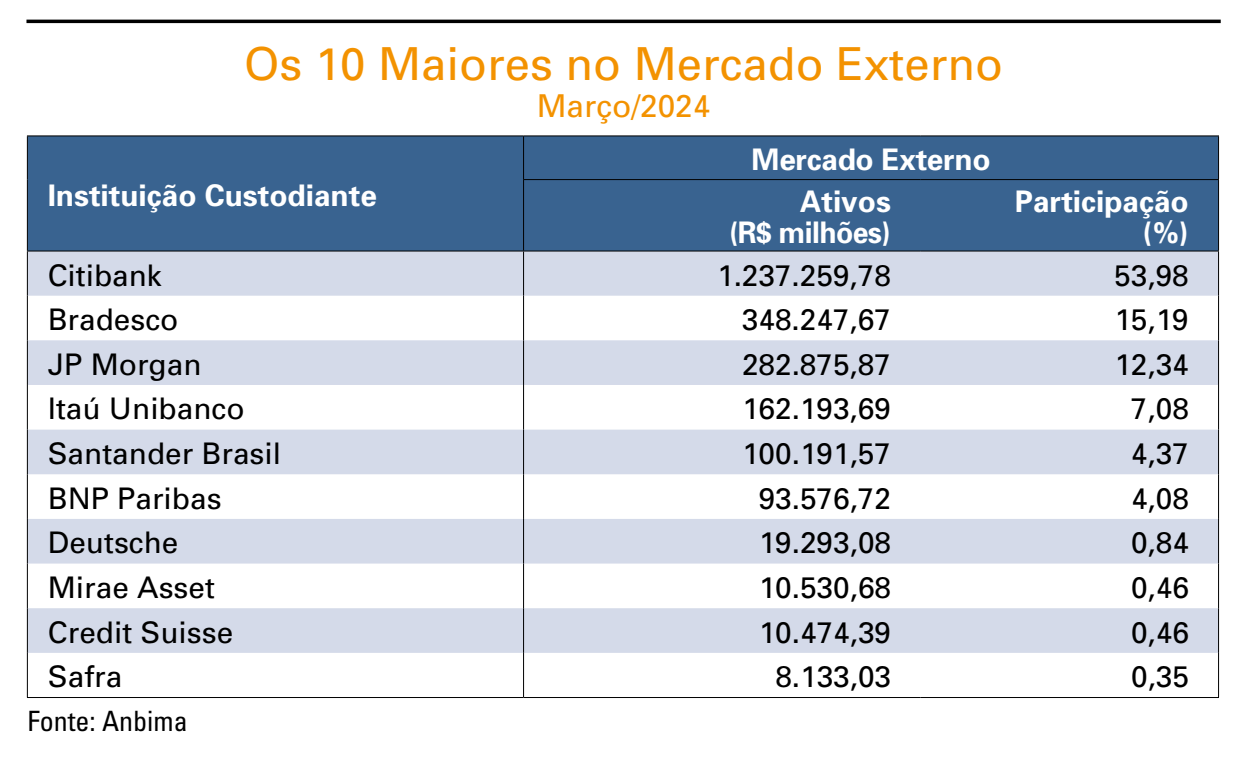
<style>
.page{position:relative;width:1251px;height:764px;background:#fff}
.page>*{position:absolute;margin:0;border:0;box-sizing:border-box;transform-origin:0 0}
.t1{font:45.5px "Univers";color:#f39200}
.t2{font:31.5px "Univers";color:#f39200}
.t3{font:29.75px "Univers";color:#000}
.t4{font:700 29.75px/41.6px "Univers";color:#fff}
.t5{font:700 29.75px "Univers";letter-spacing:-.02em;color:#fff;scale:.95 1}
.t6{font:condensed 28px "Univers";color:#000}
</style>
<div class="page">
<div style="left:28px;top:137px;width:1189px;height:113px;background:#396390"></div>
<svg style="left:28px;top:252px;width:1189px;height:401px;fill:#d4dae9"></svg>
<hr style="left:523px;top:135px;width:397px;height:2px;background:#000">
<hr style="left:920px;top:135px;width:298px;height:2px;background:#000">
<hr style="left:523px;top:251px;width:1px;height:45px;background:#000">
<hr style="left:523px;top:296px;width:1px;height:44px;background:#000">
<hr style="left:523px;top:340px;width:1px;height:45px;background:#000">
<hr style="left:523px;top:385px;width:1px;height:45px;background:#000">
<hr style="left:523px;top:430px;width:1px;height:44px;background:#000">
<hr style="left:523px;top:474px;width:1px;height:45px;background:#000">
<hr style="left:523px;top:519px;width:1px;height:45px;background:#000">
<hr style="left:523px;top:564px;width:1px;height:44px;background:#000">
<hr style="left:523px;top:608px;width:1px;height:45px;background:#000">
<hr style="left:523px;top:653px;width:1px;height:44px;background:#000">
<hr style="left:1217px;top:251px;width:1px;height:45px;background:#000">
<hr style="left:1217px;top:296px;width:1px;height:44px;background:#000">
<hr style="left:1217px;top:340px;width:1px;height:45px;background:#000">
<hr style="left:1217px;top:385px;width:1px;height:45px;background:#000">
<hr style="left:1217px;top:430px;width:1px;height:44px;background:#000">
<hr style="left:1217px;top:474px;width:1px;height:45px;background:#000">
<hr style="left:1217px;top:519px;width:1px;height:45px;background:#000">
<hr style="left:1217px;top:564px;width:1px;height:44px;background:#000">
<hr style="left:1217px;top:608px;width:1px;height:45px;background:#000">
<hr style="left:1217px;top:653px;width:1px;height:44px;background:#000">
<hr style="left:523px;top:180px;width:1px;height:71px;background:#000">
<hr style="left:1217px;top:180px;width:1px;height:71px;background:#000">
<hr style="left:523px;top:136px;width:1px;height:43px;background:#000">
<hr style="left:1217px;top:136px;width:1px;height:43px;background:#000">
<hr style="left:523px;top:179px;width:397px;height:1px;background:#000">
<hr style="left:920px;top:179px;width:298px;height:1px;background:#000">
<hr style="left:27px;top:251px;width:1px;height:45px;background:#000">
<hr style="left:27px;top:296px;width:1px;height:44px;background:#000">
<hr style="left:27px;top:340px;width:1px;height:45px;background:#000">
<hr style="left:27px;top:385px;width:1px;height:45px;background:#000">
<hr style="left:27px;top:430px;width:1px;height:44px;background:#000">
<hr style="left:27px;top:474px;width:1px;height:45px;background:#000">
<hr style="left:27px;top:519px;width:1px;height:45px;background:#000">
<hr style="left:27px;top:564px;width:1px;height:44px;background:#000">
<hr style="left:27px;top:608px;width:1px;height:45px;background:#000">
<hr style="left:27px;top:653px;width:1px;height:44px;background:#000">
<hr style="left:27px;top:697px;width:496px;height:1px;background:#000">
<hr style="left:523px;top:697px;width:397px;height:1px;background:#000">
<hr style="left:920px;top:697px;width:298px;height:1px;background:#000">
<hr style="left:523px;top:250px;width:397px;height:2px;background:#000">
<hr style="left:920px;top:250px;width:298px;height:2px;background:#000">
<hr style="left:27px;top:135px;width:496px;height:2px;background:#000">
<hr style="left:27px;top:136px;width:1px;height:44px;background:#000">
<hr style="left:27px;top:180px;width:1px;height:71px;background:#000">
<hr style="left:27px;top:250px;width:496px;height:2px;background:#000">
<hr style="left:26px;top:20px;width:1194px;height:3px;background:#000">
<h1 class="t1" style="left:244px;top:35px;width:760px">Os 10 Maiores no Mercado Externo</h1>
<p class="t2" style="left:536px;top:87px;width:175px">Março/2024</p>
<p class="t4" style="left:48px;top:173px;width:330px">Instituição Custodiante</p>
<p class="t4" style="left:799px;top:138px;width:192px;text-indent:-48px">Mercado Externo<br>Ativos</p>
<p class="t5" style="left:728px;top:214px;width:172px">(R$ milhões)</p>
<p class="t4" style="left:1014px;top:184px;width:175px;line-height:31.5px;text-align:right">Participação (%)</p>
<p class="t3" style="left:48px;top:257px;width:116px">Citibank</p>
<p class="t3" style="left:717px;top:257px;width:175px">1.237.259,78</p>
<p class="t3" style="left:1114px;top:257px;width:76px">53,98</p>
<p class="t3" style="left:48px;top:301px;width:132px">Bradesco</p>
<p class="t3" style="left:741px;top:301px;width:150px">348.247,67</p>
<p class="t3" style="left:1114px;top:301px;width:76px">15,19</p>
<p class="t3" style="left:48px;top:346px;width:155px">JP Morgan</p>
<p class="t3" style="left:741px;top:346px;width:150px">282.875,87</p>
<p class="t3" style="left:1114px;top:346px;width:76px">12,34</p>
<p class="t3" style="left:48px;top:390px;width:198px">Itaú Unibanco</p>
<p class="t3" style="left:742px;top:390px;width:150px">162.193,69</p>
<p class="t3" style="left:1130px;top:390px;width:59px">7,08</p>
<p class="t3" style="left:48px;top:435px;width:235px">Santander Brasil</p>
<p class="t3" style="left:742px;top:435px;width:150px">100.191,57</p>
<p class="t3" style="left:1130px;top:435px;width:59px">4,37</p>
<p class="t3" style="left:48px;top:480px;width:175px">BNP Paribas</p>
<p class="t3" style="left:758px;top:480px;width:134px">93.576,72</p>
<p class="t3" style="left:1130px;top:480px;width:59px">4,08</p>
<p class="t3" style="left:48px;top:524px;width:132px">Deutsche</p>
<p class="t3" style="left:758px;top:524px;width:134px">19.293,08</p>
<p class="t3" style="left:1130px;top:524px;width:59px">0,84</p>
<p class="t3" style="left:48px;top:569px;width:168px">Mirae Asset</p>
<p class="t3" style="left:758px;top:569px;width:134px">10.530,68</p>
<p class="t3" style="left:1130px;top:569px;width:59px">0,46</p>
<p class="t3" style="left:48px;top:614px;width:187px">Credit Suisse</p>
<p class="t3" style="left:758px;top:614px;width:134px">10.474,39</p>
<p class="t3" style="left:1130px;top:614px;width:59px">0,46</p>
<p class="t3" style="left:48px;top:658px;width:76px">Safra</p>
<p class="t3" style="left:775px;top:658px;width:117px">8.133,03</p>
<p class="t3" style="left:1130px;top:658px;width:59px">0,35</p>
<p class="t6" style="left:27px;top:703px;width:162px">Fonte: Anbima</p>
</div>
